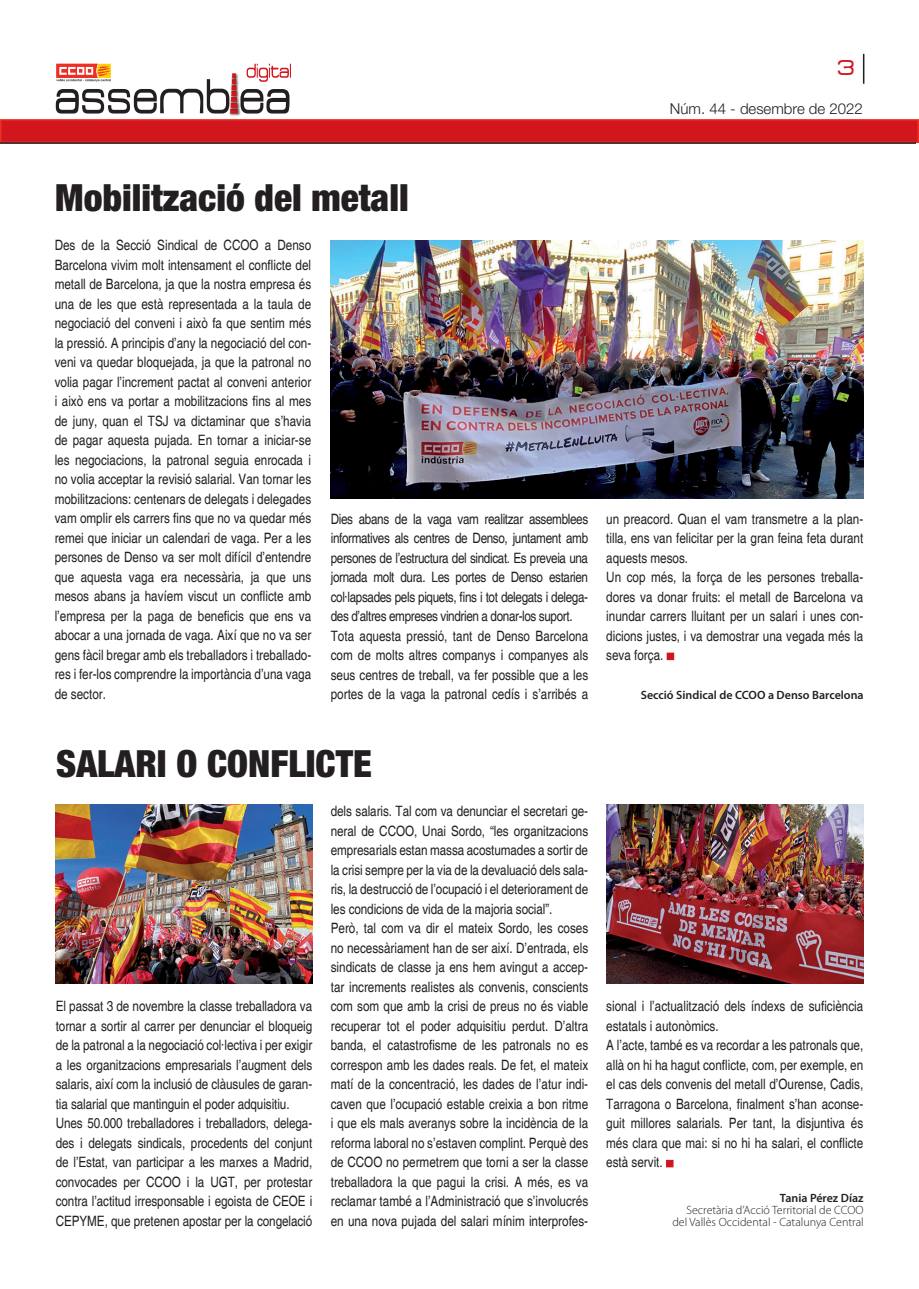
<style>
.page{position:relative;width:919px;height:1289px;background:#fff}
.page>*{position:absolute;margin:0;border:0;box-sizing:border-box;transform-origin:0 0}
.t1{font:900 condensed 37.5px "Helvetica Neue";color:#231f20}
.t2{font:24px "Acens";color:#d2161e}
.t3{font:300 15px "Helvetica Neue";color:#231f20}
.t4{font:condensed 14.25px/19.5px "Helvetica";color:#231f20}
.t5{font:condensed 14.25px/19.5px "Helvetica";letter-spacing:-.025em;color:#231f20}
.t6{font:300 12px/12px "Myriad Pro";color:#231f20;text-align:right}
.t7{font:600 12px "Myriad Pro";color:#231f20}
</style>
<div class="page">
<div style="left:228px;top:108px;width:13px;height:8px;background:#231f20;opacity:.75"></div>
<svg style="left:56px;top:64px;width:235px;height:49px"></svg>
<hr style="left:862px;top:54px;width:2px;height:30px;background:#231f20">
<div style="left:1px;top:120px;width:917px;height:22px;background:#d2161e"></div>
<div style="left:0;top:119px;width:918px;height:24px;border:2px solid #ee2e22"></div>
<hr style="left:0;top:142px;width:915px;height:2px;background:#231f20">
<div style="left:666px;top:1159px;width:7px;height:8px;background:#d2161e;border:2px solid #d2161e"></div>
<svg style="left:666px;top:652px;width:8px;height:8px"></svg>
<img style="left:331px;top:240px;width:532px;height:258px">
<img style="left:56px;top:804px;width:257px;height:179px">
<img style="left:606px;top:804px;width:257px;height:179px">
<h2 class="t2" style="left:837px;top:55px;width:19px">3</h2>
<p class="t3" style="left:670px;top:99px;width:194px">Núm. 44 - desembre de 2022</p>
<h1 class="t1" style="left:55px;top:175px;width:355px">Mobilització del metall</h1>
<p class="t4" style="left:55px;top:236px;width:258px;text-align:justify">Des de la Secció Sindical de CCOO a Denso Barcelona vivim molt intensament el conflicte del metall de Barcelona, ja que la nostra empresa és una de les que està representada a la taula de negociació del conveni i això fa que sentim més la pressió. A principis d’any la negociació del con&shy;veni va quedar bloquejada, ja que la patronal no volia pagar l’increment pactat al conveni anterior i això ens va portar a mobilitzacions fins al mes de juny, quan el TSJ va dictaminar que s’havia de pagar aquesta pujada. En tornar a iniciar-se les negociacions, la patronal seguia enrocada i no volia acceptar la revisió salarial. Van tornar les mobilitzacions: centenars de delegats i delegades vam omplir els carrers fins que no va quedar més remei que iniciar un calendari de vaga. Per a les persones de Denso va ser molt difícil d’entendre que aquesta vaga era necessària, ja que uns mesos abans ja havíem viscut un conflicte amb l’empresa per la paga de beneficis que ens va abocar a una jornada de vaga. Així que no va ser gens fàcil bregar amb els treballadors i treballado&shy;res i fer-los comprendre la importància d’una vaga de sector.</p>
<p class="t5" style="left:331px;top:509px;width:259px">Dies abans de la vaga vam realitzar assemblees informatives als centres de Denso, juntament amb persones de l’estructura del sindicat. Es preveia una jornada molt dura. Les portes de Denso estarien col·lapsades pels piquets, fins i tot delegats i delega&shy;des d’altres empreses vindrien a donar-los suport.<br>Tota aquesta pressió, tant de Denso Barcelona com de molts altres companys i companyes als seus centres de treball, va fer possible que a les portes de la vaga la patronal cedís i s’arribés a</p>
<p class="t4" style="left:606px;top:509px;width:258px">un preacord. Quan el vam transmetre a la plan&shy;tilla, ens van felicitar per la gran feina feta durant aquests mesos.<br>Un cop més, la força de les persones treballa&shy;dores va donar fruits: el metall de Barcelona va inundar carrers lluitant per un salari i unes con&shy;dicions justes, i va demostrar una vegada més la seva força.</p>
<p class="t7" style="left:640px;top:687px;width:224px">Secció Sindical de CCOO a Denso Barcelona</p>
<h1 class="t1" style="left:56px;top:740px;width:317px">SALARI O CONFLICTE</h1>
<p class="t4" style="left:331px;top:801px;width:259px">dels salaris. Tal com va denunciar el secretari ge&shy;neral de CCOO, Unai Sordo, “les organitzacions empresarials estan massa acostumades a sortir de la crisi sempre per la via de la devaluació dels sala&shy;ris, la destrucció de l’ocupació i el deteriorament de les condicions de vida de la majoria social”.<br>Però, tal com va dir el mateix Sordo, les coses no necessàriament han de ser així. D’entrada, els sindicats de classe ja ens hem avingut a accep&shy;tar increments realistes als convenis, conscients com som que amb la crisi de preus no és viable recuperar tot el poder adquisitiu perdut. D’altra banda, el catastrofisme de les patronals no es correspon amb les dades reals. De fet, el mateix matí de la concentració, les dades de l’atur indi&shy;caven que l’ocupació estable creixia a bon ritme i que els mals averanys sobre la incidència de la reforma laboral no s’estaven complint. Perquè des de CCOO no permetrem que torni a ser la classe treballadora la que pagui la crisi. A més, es va reclamar també a l’Administració que s’involucrés en una nova pujada del salari mínim interprofes-</p>
<p class="t4" style="left:56px;top:996px;width:258px">El passat 3 de novembre la classe treballadora va tornar a sortir al carrer per denunciar el bloqueig de la patronal a la negociació col·lectiva i per exigir a les organitzacions empresarials l’augment dels salaris, així com la inclusió de clàusules de garan&shy;tia salarial que mantinguin el poder adquisitiu.<br>Unes 50.000 treballadores i treballadors, delega&shy;des i delegats sindicals, procedents del conjunt de l’Estat, van participar a les marxes a Madrid, convocades per CCOO i la UGT, per protestar contra l’actitud irresponsable i egoista de CEOE i CEPYME, que pretenen apostar per la congelació</p>
<p class="t4" style="left:606px;top:996px;width:258px">sional i l’actualització dels índexs de suficiència estatals i autonòmics.<br>A l’acte, també es va recordar a les patronals que, allà on hi ha hagut conflicte, com, per exemple, en el cas dels convenis del metall d’Ourense, Cadis, Tarragona o Barcelona, finalment s’han aconse&shy;guit millores salarials. Per tant, la disjuntiva és més clara que mai: si no hi ha salari, el conflicte està servit.</p>
<p class="t7" style="left:779px;top:1190px;width:85px">Tania Pérez Díaz</p>
<p class="t6" style="left:672px;top:1204px;width:193px">Secretària d’Acció Territorial de CCOO del Vallès Occidental - Catalunya Central</p>
</div>
